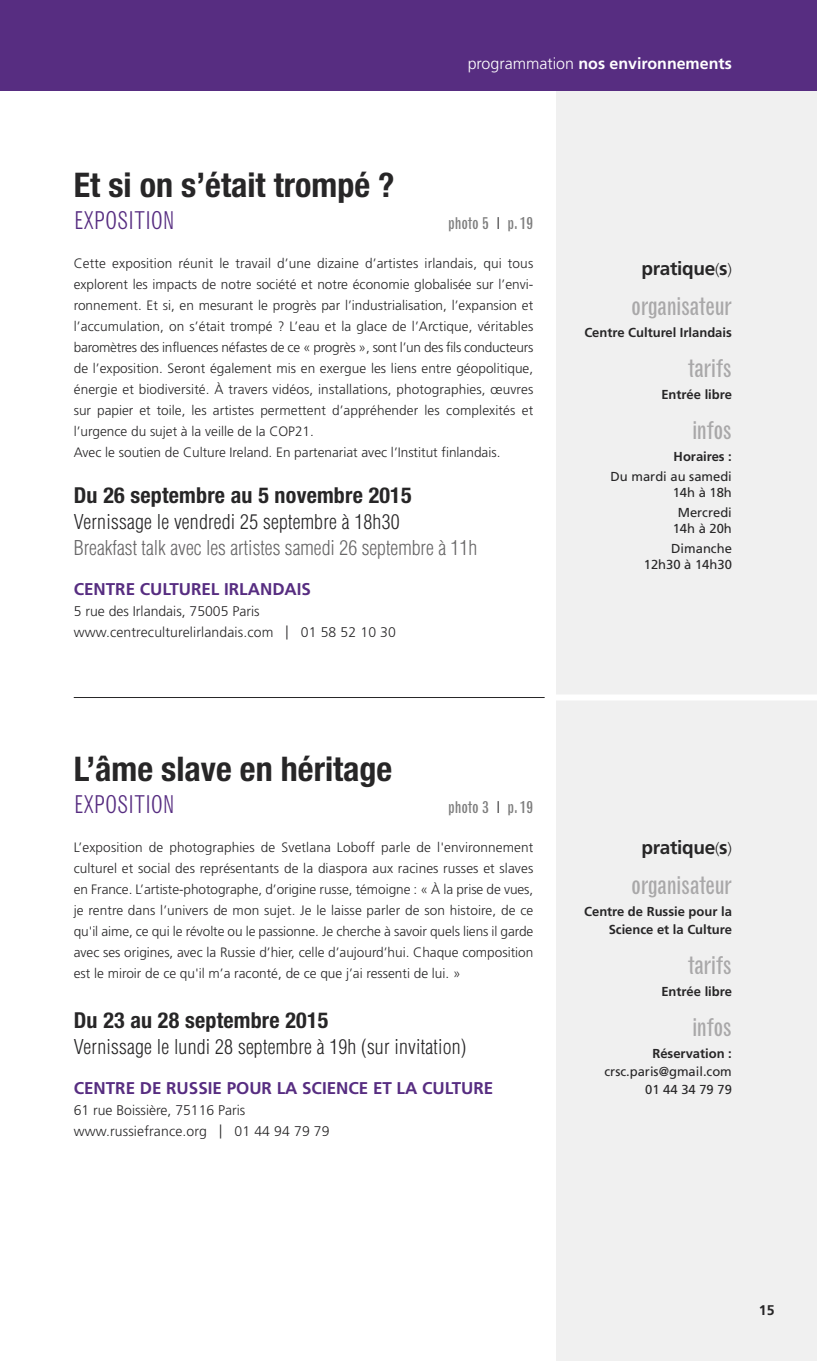
<style>
.page{position:relative;width:817px;height:1361px;background:#fff}
.page>*{position:absolute;margin:0;border:0;box-sizing:border-box;transform-origin:0 0}
.t1{font:700 condensed 34px "Helvetica Neue";color:#272627}
.t2{font:condensed 24px "Grotesque";letter-spacing:-.02em;color:#a9a8a9}
.t3{font:300 condensed 24px "Grotesque";color:#572d81}
.t4{font:700 condensed 22px "Helvetica Neue";letter-spacing:.01em;color:#272627}
.t5{font:300 condensed 20px "Helvetica";letter-spacing:.01em;color:#272627}
.t6{font:300 condensed 20px "Helvetica";color:#686768}
.t7{font:700 19px "Frutiger";letter-spacing:-.015em;color:#272627}
.t8{font:700 17px "Frutiger";color:#572d81}
.t9{font:700 16px "Frutiger";color:#fff}
.t10{font:condensed 16px "Grotesque";color:#7d7d7d}
.t11{font:300 14px/21px "Frutiger";letter-spacing:.01em;color:#272627}
.t12{font:700 14px "Frutiger";color:#272627}
.t13{font:300 13.6px/21px "Frutiger";color:#272627}
.t14{font:700 13px/18px "Frutiger";color:#272627;text-align:right}
.t15{font:13px/16px "Frutiger";color:#272627;text-align:right}
.s1{font-weight:300}
.s2{font-weight:300;color:#272627}
.s3{font-weight:300;font-size:16px}
</style>
<div class="page">
<div style="left:556px;top:91px;width:260px;height:1270px;background:#f0f0f0"></div>
<div style="left:0;top:0;width:816px;height:91px;background:#572d81"></div>
<hr style="left:74px;top:697px;width:470px;height:1px;background:#272627">
<div style="left:550px;top:694px;width:266px;height:6px;background:#fff"></div>
<p class="t9" style="left:467px;top:57px;width:265px"><span class="s1">programmation</span> nos environnements</p>
<h1 class="t1" style="left:74px;top:164px;width:322px">Et si on s’était trompé ?</h1>
<h2 class="t3" style="left:74px;top:211px;width:102px">EXPOSITION</h2>
<p class="t10" style="left:448px;top:217px;width:87px">photo 5 <span class="s2">I</span> p. 19</p>
<p class="t13" style="left:74px;top:254px;width:461px">Cette exposition réunit le travail d’une dizaine d’artistes irlandais, qui tous explorent les impacts de notre société et notre économie globalisée sur l’envi&shy;ronnement. Et si, en mesurant le progrès par l’industrialisation, l’expansion et l’accumulation, on s’était trompé ? L’eau et la glace de l’Arctique, véritables baromètres des influences néfastes de ce « progrès », sont l’un des fils conducteurs de l’exposition. Seront également mis en exergue les liens entre géopolitique, énergie et biodiversité. À travers vidéos, installations, photographies, œuvres sur papier et toile, les artistes permettent d’appréhender les complexités et l’urgence du sujet à la veille de la COP21.<br>Avec le soutien de Culture Ireland. En partenariat avec l’Institut finlandais.</p>
<h3 class="t4" style="left:74px;top:482px;width:339px">Du 26 septembre au 5 novembre 2015</h3>
<h3 class="t5" style="left:74px;top:510px;width:327px">Vernissage le vendredi 25 septembre à 18h30</h3>
<h3 class="t6" style="left:74px;top:536px;width:405px">Breakfast talk avec les artistes samedi 26 septembre à 11h</h3>
<p class="t8" style="left:74px;top:582px;width:239px">CENTRE CULTUREL IRLANDAIS</p>
<p class="t11" style="left:74px;top:602px;width:324px">5 rue des Irlandais, 75005 Paris www.centreculturelirlandais.com | 01 58 52 10 30</p>
<h1 class="t1" style="left:74px;top:748px;width:320px">L’âme slave en héritage</h1>
<h2 class="t3" style="left:74px;top:795px;width:102px">EXPOSITION</h2>
<p class="t10" style="left:448px;top:801px;width:87px">photo 3 <span class="s2">I</span> p. 19</p>
<p class="t13" style="left:74px;top:838px;width:461px;text-align:justify">L’exposition de photographies de Svetlana Loboff parle de l'environnement culturel et social des représentants de la diaspora aux racines russes et slaves en France. L’artiste-photographe, d’origine russe, témoigne : « À la prise de vues, je rentre dans l’univers de mon sujet. Je le laisse parler de son histoire, de ce qu'il aime, ce qui le révolte ou le passionne. Je cherche à savoir quels liens il garde avec ses origines, avec la Russie d’hier, celle d’aujourd’hui. Chaque composition est le miroir de ce qu'il m’a raconté, de ce que j’ai ressenti de lui. »</p>
<h3 class="t4" style="left:74px;top:1007px;width:256px">Du 23 au 28 septembre 2015</h3>
<h3 class="t5" style="left:74px;top:1035px;width:394px">Vernissage le lundi 28 septembre à 19h (sur invitation)</h3>
<p class="t8" style="left:74px;top:1081px;width:421px">CENTRE DE RUSSIE POUR LA SCIENCE ET LA CULTURE</p>
<p class="t11" style="left:74px;top:1101px;width:257px">61 rue Boissière, 75116 Paris www.russiefrance.org | 01 44 94 79 79</p>
<h3 class="t7" style="left:641px;top:261px;width:92px">pratique<span class="s3">(</span>s<span class="s3">)</span></h3>
<h2 class="t2" style="left:631px;top:297px;width:102px">organisateur</h2>
<p class="t14" style="left:584px;top:325px;width:149px">Centre Culturel Irlandais</p>
<h2 class="t2" style="left:687px;top:359px;width:46px">tarifs</h2>
<p class="t14" style="left:661px;top:387px;width:72px">Entrée libre</p>
<h2 class="t2" style="left:691px;top:421px;width:41px">infos</h2>
<p class="t14" style="left:673px;top:449px;width:60px">Horaires :</p>
<p class="t15" style="left:610px;top:470px;width:123px">Du mardi au samedi<br>14h à 18h</p>
<p class="t15" style="left:672px;top:506px;width:61px;text-align:center">Mercredi<br>14h à 20h</p>
<p class="t15" style="left:643px;top:542px;width:90px">Dimanche<br>12h30 à 14h30</p>
<h3 class="t7" style="left:641px;top:839px;width:92px">pratique<span class="s3">(</span>s<span class="s3">)</span></h3>
<h2 class="t2" style="left:631px;top:876px;width:102px">organisateur</h2>
<p class="t14" style="left:584px;top:903px;width:149px">Centre de Russie pour la<br>Science et la Culture</p>
<h2 class="t2" style="left:687px;top:956px;width:46px">tarifs</h2>
<p class="t14" style="left:661px;top:983px;width:72px">Entrée libre</p>
<h2 class="t2" style="left:691px;top:1018px;width:41px">infos</h2>
<p class="t14" style="left:652px;top:1045px;width:81px">Réservation :</p>
<p class="t15" style="left:604px;top:1063px;width:129px;line-height:18px">crsc.paris@gmail.com<br>01 44 34 79 79</p>
<p class="t12" style="left:758px;top:1304px;width:17px">15</p>
</div>
